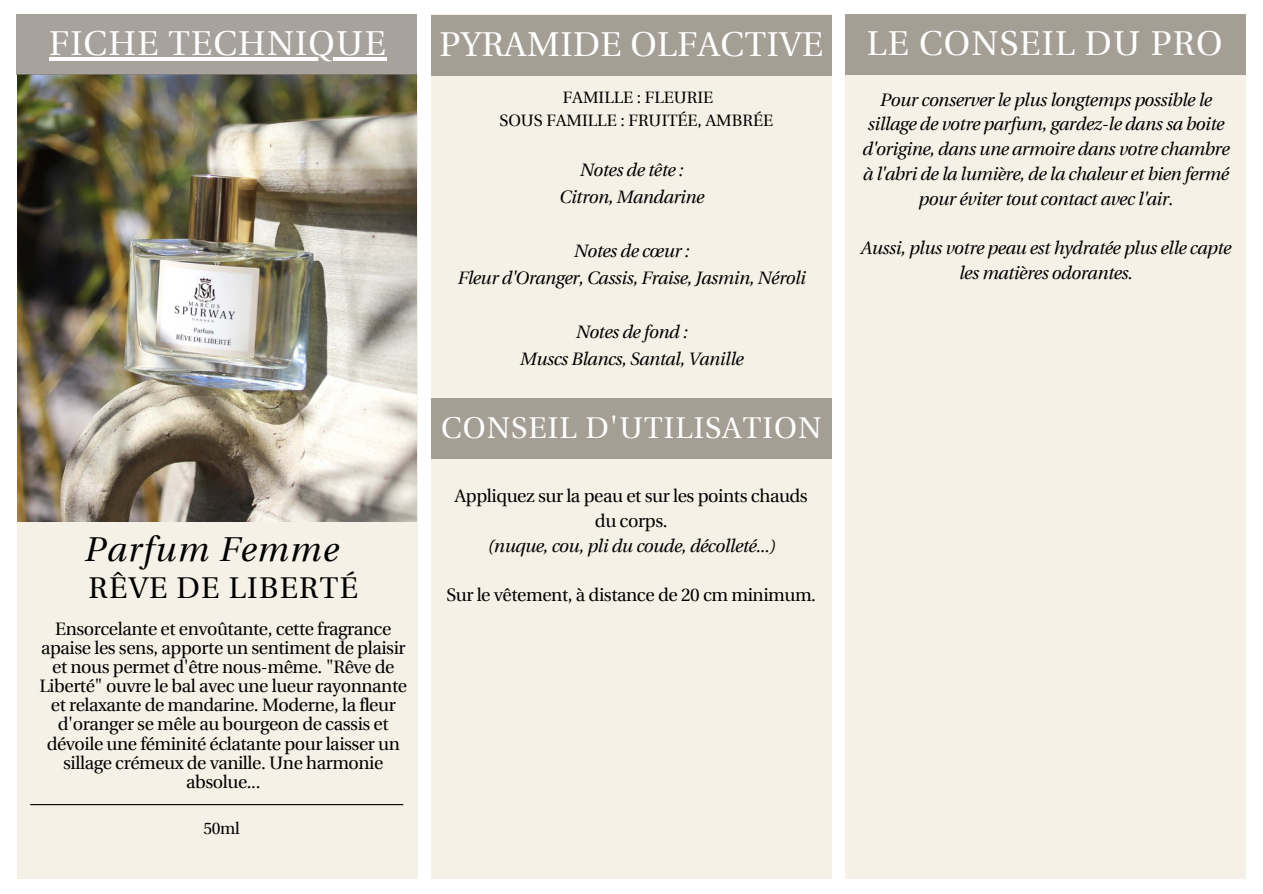
<style>
.page{position:relative;width:1263px;height:894px;background:#fff}
.page>*{position:absolute;margin:0;border:0;box-sizing:border-box;transform-origin:0 0}
.t1{font:34.5px "Utopia";letter-spacing:.035em;color:#fff}
.t2{font:italic 34.5px "Utopia";letter-spacing:.035em;color:#000}
.t3{font:30px "Utopia";letter-spacing:.035em;color:#fff}
.t4{font:30px "Utopia";letter-spacing:.045em;color:#000}
.t5{font:italic 18px/24.8px "Utopia";letter-spacing:-.02em;color:#000;text-align:center}
.t6{font:18px/19px "Utopia";letter-spacing:-.02em;color:#000;text-align:center}
.t7{font:16.5px "Utopia";color:#000}
</style>
<div class="page">
<div style="left:431px;top:15px;width:401px;height:863px;background:#f5f1e7"></div>
<div style="left:845px;top:15px;width:400px;height:863px;background:#f5f1e7"></div>
<div style="left:17px;top:75px;width:400px;height:803px;background:#f5f1e7"></div>
<img style="left:17px;top:75px;width:399px;height:446px">
<hr style="left:31px;top:803px;width:372px;height:2px;background:#000">
<div style="left:431px;top:15px;width:401px;height:60px;background:#a49e94"></div>
<div style="left:431px;top:398px;width:401px;height:61px;background:#a49e94"></div>
<div style="left:845px;top:14px;width:400px;height:61px;background:#a49e94"></div>
<div style="left:17px;top:14px;width:400px;height:61px;background:#a7a29b"></div>
<hr style="left:49px;top:58px;width:338px;height:3px;background:#fff">
<p class="t1" style="left:49px;top:25px;width:338px">FICHE TECHNIQUE</p>
<p class="t2" style="left:84px;top:530px;width:255px">Parfum Femme</p>
<p class="t4" style="left:89px;top:570px;width:271px">RÊVE DE LIBERTÉ</p>
<p class="t6" style="left:39px;top:619px;width:369px">Ensorcelante et envoûtante, cette fragrance apaise les sens, apporte un sentiment de plaisir et nous permet d'être nous-même. "Rêve de Liberté" ouvre le bal avec une lueur rayonnante et relaxante de mandarine. Moderne, la fleur d'oranger se mêle au bourgeon de cassis et dévoile une féminité éclatante pour laisser un sillage crémeux de vanille. Une harmonie absolue...</p>
<p class="t7" style="left:204px;top:818px;width:38px">50ml</p>
<p class="t1" style="left:440px;top:25px;width:385px">PYRAMIDE OLFACTIVE</p>
<p class="t7" style="left:563px;top:89px;width:152px">FAMILLE : FLEURIE</p>
<p class="t7" style="left:499px;top:111px;width:275px">SOUS FAMILLE : FRUITÉE, AMBRÉE</p>
<p class="t5" style="left:580px;top:157px;width:105px">Notes de tête :</p>
<p class="t5" style="left:559px;top:184px;width:146px">Citron, Mandarine</p>
<p class="t5" style="left:573px;top:238px;width:117px">Notes de cœur :</p>
<p class="t5" style="left:457px;top:265px;width:350px">Fleur d'Oranger, Cassis, Fraise, Jasmin, Néroli</p>
<p class="t5" style="left:575px;top:319px;width:113px">Notes de fond :</p>
<p class="t5" style="left:520px;top:346px;width:225px">Muscs Blancs, Santal, Vanille</p>
<p class="t3" style="left:441px;top:411px;width:382px">CONSEIL D'UTILISATION</p>
<p class="t6" style="left:455px;top:483px;width:355px;line-height:24.8px">Appliquez sur la peau et sur les points chauds du corps.</p>
<p class="t5" style="left:487px;top:533px;width:289px">(nuque, cou, pli du coude, décolleté...)</p>
<p class="t6" style="left:446px;top:585px;width:371px">Sur le vêtement, à distance de 20 cm minimum.</p>
<p class="t1" style="left:867px;top:24px;width:357px">LE CONSEIL DU PRO</p>
<p class="t5" style="left:862px;top:87px;width:368px">Pour conserver le plus longtemps possible le sillage de votre parfum, gardez-le dans sa boite d'origine, dans une armoire dans votre chambre à l'abri de la lumière, de la chaleur et bien fermé pour éviter tout contact avec l'air.</p>
<p class="t5" style="left:860px;top:236px;width:372px">Aussi, plus votre peau est hydratée plus elle capte les matières odorantes.</p>
</div>
